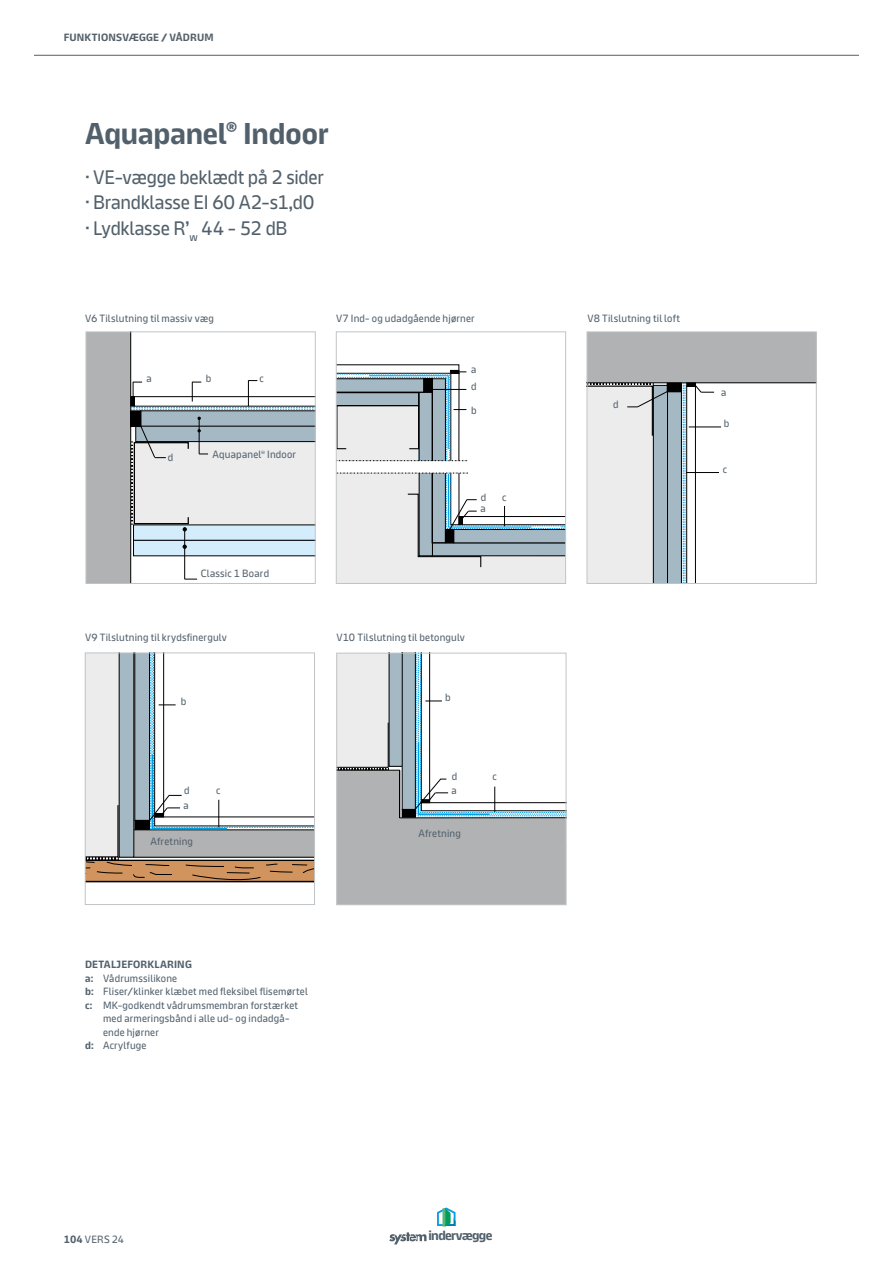
<style>
.page{position:relative;width:893px;height:1263px;background:#fff}
.page>*{position:absolute;margin:0;border:0;box-sizing:border-box;transform-origin:0 0}
.t1{font:700 30px "Knauf";letter-spacing:-.005em;color:#52606b}
.t2{font:19.5px/25.5px "Knauf";letter-spacing:-.015em;color:#52606b}
.t3{font:700 13.35px "Knauf";letter-spacing:-.05em;color:#52606b}
.t4{font:10.5px "Knauf";letter-spacing:.02em;color:#52606b}
.t5{font:700 10.5px "Knauf";letter-spacing:.015em;color:#52606b}
.s1{font-weight:700}
</style>
<div class="page">
<svg style="left:437px;top:1207px;width:18px;height:20px"></svg>
<hr style="left:442px;top:1208px;width:3px;height:19px;background:#58b67c">
<svg style="left:389px;top:1232px;width:37px;height:12px"></svg>
<hr style="left:34px;top:55px;width:825px;height:1px;background:#52606b">
<div style="left:587px;top:332px;width:229px;height:51px;background:#b1b2b3"></div>
<hr style="left:587px;top:383px;width:229px;height:1px;background:#000">
<div style="left:587px;top:332px;width:229px;height:252px;border:1px solid #c1c4c6"></div>
<div style="left:86px;top:332px;width:45px;height:252px;background:#b1b2b3"></div>
<hr style="left:130px;top:332px;width:1px;height:252px;background:#000">
<div style="left:86px;top:332px;width:229px;height:252px;border:1px solid #c1c4c6"></div>
<hr style="left:689px;top:427px;width:32px;height:1px;background:#000">
<hr style="left:686px;top:472px;width:33px;height:1px;background:#000">
<svg style="left:336px;top:365px;width:132px;height:96px;background:#bbc5cb"></svg>
<svg style="left:587px;top:382px;width:127px;height:202px"></svg>
<hr style="left:430px;top:389px;width:36px;height:1px;background:#000">
<svg style="left:185px;top:579px;width:12px;height:1px"></svg>
<hr style="left:184px;top:530px;width:1px;height:49px;background:#000">
<svg style="left:130px;top:380px;width:185px;height:176px;background:#cdd5da"></svg>
<svg style="left:337px;top:653px;width:229px;height:252px"></svg>
<svg style="left:85px;top:653px;width:230px;height:229px"></svg>
<svg style="left:336px;top:473px;width:230px;height:111px"></svg>
<p class="t5" style="left:64px;top:32px;width:151px">FUNKTIONSVÆGGE / VÅDRUM</p>
<h1 class="t1" style="left:85px;top:117px;width:245px">Aquapanel<sup>®</sup> Indoor</h1>
<h2 class="t2" style="left:85px;top:164px;width:240px">· VE-vægge beklædt på 2 sider · Brandklasse EI 60 A2-s1,d0 · Lydklasse R’<sub>w</sub> 44 - 52 dB</h2>
<p class="t4" style="left:85px;top:313px;width:130px">V6 Tilslutning til massiv væg</p>
<p class="t4" style="left:336px;top:313px;width:140px">V7 Ind- og udadgående hjørner</p>
<p class="t4" style="left:587px;top:313px;width:94px">V8 Tilslutning til loft</p>
<p class="t4" style="left:147px;top:373px;width:7px">a</p>
<p class="t4" style="left:206px;top:373px;width:7px">b</p>
<p class="t4" style="left:259px;top:373px;width:6px">c</p>
<p class="t4" style="left:168px;top:451px;width:7px">d</p>
<p class="t4" style="left:213px;top:449px;width:85px">Aquapanel<sup>®</sup> Indoor</p>
<p class="t4" style="left:471px;top:364px;width:7px">a</p>
<p class="t4" style="left:471px;top:381px;width:7px">d</p>
<p class="t4" style="left:471px;top:405px;width:7px">b</p>
<p class="t4" style="left:481px;top:491px;width:7px">d</p>
<p class="t4" style="left:480px;top:503px;width:7px">a</p>
<p class="t4" style="left:502px;top:491px;width:6px">c</p>
<p class="t4" style="left:201px;top:568px;width:70px">Classic 1 Board</p>
<p class="t4" style="left:85px;top:631px;width:143px">V9 Tilslutning til krydsfinergulv</p>
<p class="t4" style="left:336px;top:631px;width:130px">V10 Tilslutning til betongulv</p>
<p class="t4" style="left:181px;top:695px;width:7px">b</p>
<p class="t4" style="left:445px;top:692px;width:7px">b</p>
<p class="t4" style="left:184px;top:785px;width:7px">d</p>
<p class="t4" style="left:184px;top:800px;width:7px">a</p>
<p class="t4" style="left:151px;top:836px;width:44px">Afretning</p>
<p class="t4" style="left:216px;top:785px;width:6px">c</p>
<p class="t4" style="left:452px;top:771px;width:7px">d</p>
<p class="t4" style="left:452px;top:785px;width:7px">a</p>
<p class="t4" style="left:418px;top:827px;width:44px">Afretning</p>
<p class="t4" style="left:492px;top:771px;width:6px">c</p>
<p class="t4" style="left:613px;top:398px;width:7px">d</p>
<p class="t4" style="left:721px;top:386px;width:7px">a</p>
<p class="t4" style="left:724px;top:417px;width:7px">b</p>
<p class="t4" style="left:723px;top:464px;width:6px">c</p>
<p class="t5" style="left:85px;top:959px;width:108px">DETALJEFORKLARING</p>
<p class="t4" style="left:85px;top:972px;width:94px"><span class="s1">a:</span> Vådrumssilikone</p>
<p class="t4" style="left:85px;top:986px;width:224px"><span class="s1">b:</span> Fliser/klinker klæbet med fleksibel flisemørtel</p>
<p class="t4" style="left:85px;top:999px;width:215px"><span class="s1">c:</span> MK-godkendt vådrumsmembran forstærket</p>
<p class="t4" style="left:103px;top:1013px;width:188px">med armeringsbånd i alle ud- og indadgå-</p>
<p class="t4" style="left:103px;top:1026px;width:57px">ende hjørner</p>
<p class="t4" style="left:85px;top:1040px;width:63px"><span class="s1">d:</span> Acrylfuge</p>
<p class="t4" style="left:64px;top:1233px;width:62px"><span class="s1">104</span> VERS 24</p>
<p class="t3" style="left:429px;top:1228px;width:65px">indervægge</p>
</div>
